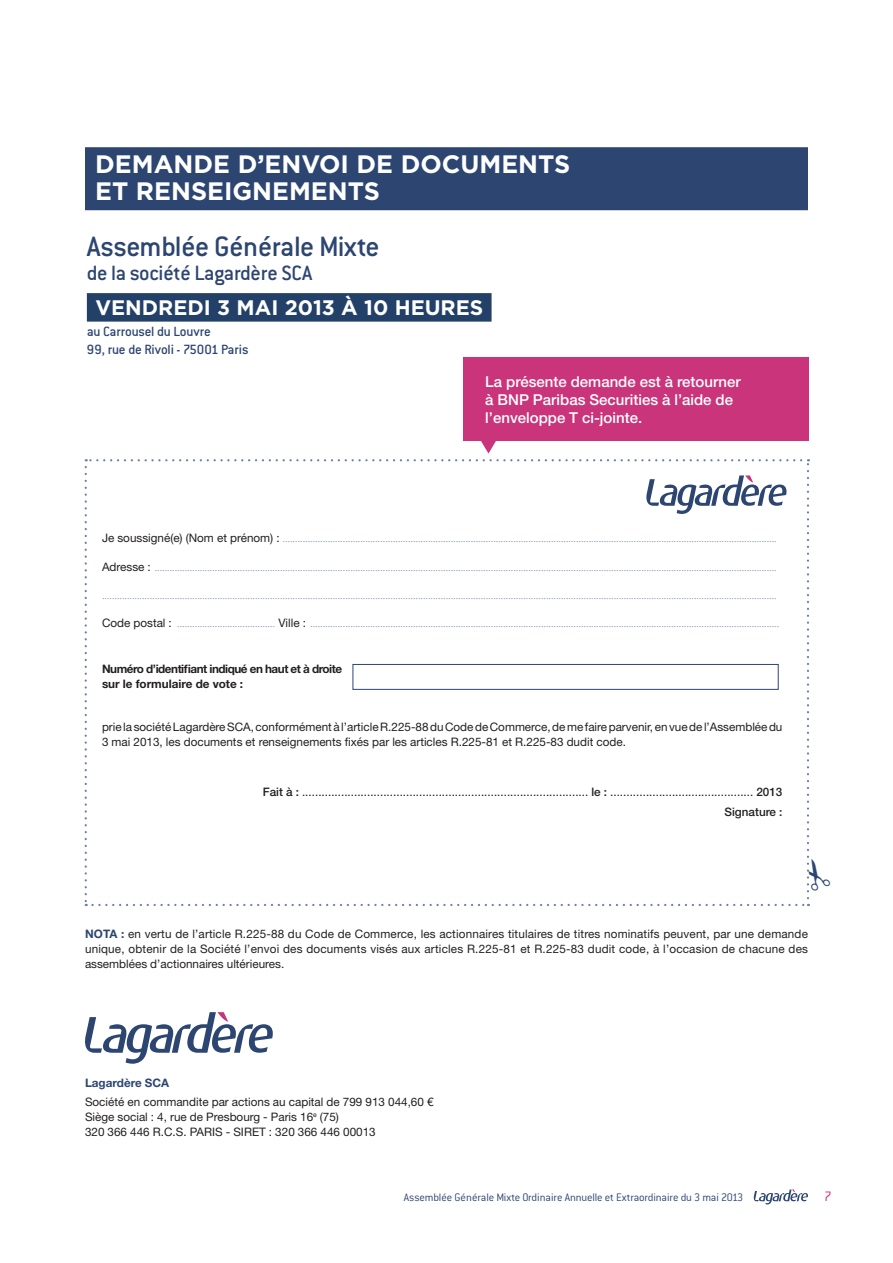
<style>
.page{position:relative;width:893px;height:1263px;background:#fff}
.page>*{position:absolute;margin:0;border:0;box-sizing:border-box;transform-origin:0 0}
.t1{font:500 30.75px "Conduit ITC Std";letter-spacing:-.01em;color:#2c4571}
.t2{font:700 25.2px/27px "Gotham HTF";color:#fff}
.t3{font:500 22.65px "Conduit ITC Std";letter-spacing:-.01em;color:#2c4571}
.t4{font:700 21px "Gotham HTF";color:#fff}
.t5{font:500 15px/18px "Helvetica Neue LT Std";color:#fff}
.t6{font:300 15px "Conduit ITC Std";color:#c9347a}
.t7{font:500 14.7px/17.4px "Conduit ITC Std";letter-spacing:-.01em;color:#2c4571}
.t8{font:300 12px "Conduit ITC Std";color:#8593b5}
.t9{font:300 12px "Conduit ITC Std";color:#2c4571}
.t10{font:11.7px/15px "Helvetica Neue LT Std";color:#231f20}
.t11{font:700 11.7px/15px "Helvetica Neue LT Std";letter-spacing:-.04em;color:#231f20}
.t12{font:700 11.7px "Helvetica Neue LT Std";color:#2c4571}
.s1{font-family:"Helvetica Neue LT Std";font-weight:400;font-size:11.7px;color:#231f20}
.s2{font-weight:500}
.s3{font-weight:700;color:#2c4571}
</style>
<div class="page">
<svg style="left:753px;top:1189px;width:55px;height:15px"></svg>
<div style="left:85px;top:147px;width:723px;height:63px;background:#2c4571"></div>
<div style="left:463px;top:357px;width:345px;height:84px;background:#c9347a"></div>
<svg style="left:481px;top:441px;width:15px;height:12px"></svg>
<div style="left:87px;top:293px;width:404px;height:29px;background:#234168"></div>
<svg style="left:85px;top:1012px;width:188px;height:51px"></svg>
<svg style="left:85px;top:459px;width:725px;height:447px"></svg>
<h2 class="t2" style="left:95px;top:152px;width:477px">DEMANDE D’ENVOI DE DOCUMENTS<br>ET RENSEIGNEMENTS</h2>
<h1 class="t1" style="left:87px;top:233px;width:294px">Assemblée Générale Mixte</h1>
<h3 class="t3" style="left:87px;top:263px;width:227px">de la société Lagardère SCA</h3>
<h3 class="t4" style="left:95px;top:300px;width:389px">VENDREDI 3 MAI 2013 À 10 HEURES</h3>
<p class="t7" style="left:87px;top:324px;width:163px">au Carrousel du Louvre<br>99, rue de Rivoli - 75001 Paris</p>
<p class="t5" style="left:485px;top:374px;width:257px">La présente demande est à retourner à BNP Paribas Securities à l’aide de l’enveloppe T ci-jointe.</p>
<p class="t8" style="left:102px;top:533px;width:676px"><span class="s1">Je soussigné(e) (Nom et prénom) :</span> .....................................................................................................................................................................................................</p>
<p class="t8" style="left:102px;top:562px;width:676px"><span class="s1">Adresse :</span> ........................................................................................................................................................................................................................................................</p>
<p class="t8" style="left:102px;top:590px;width:676px">.............................................................................................................................................................................................................................................................................</p>
<p class="t8" style="left:102px;top:618px;width:679px"><span class="s1">Code postal :</span> ....................................... <span class="s1">Ville :</span> ...........................................................................................................................................................................................</p>
<p class="t11" style="left:102px;top:663px;width:242px">Numéro d’identifiant indiqué en haut et à droite sur le formulaire de vote :</p>
<p class="t10" style="left:102px;top:720px;width:682px">prie la société Lagardère SCA, conformément à l’article R.225-88 du Code de Commerce, de me faire parvenir, en vue de l’Assemblée du<br>3 mai 2013, les documents et renseignements fixés par les articles R.225-81 et R.225-83 dudit code.</p>
<p class="t10" style="left:263px;top:784px;width:521px;line-height:19.2px;text-align:right"><span class="s2">Fait à :</span> ........................................................................................ <span class="s2">le :</span> ............................................ <span class="s2">2013<br>Signature :</span></p>
<p class="t10" style="left:85px;top:927px;width:724px;text-align:justify"><span class="s3">NOTA :</span> en vertu de l’article R.225-88 du Code de Commerce, les actionnaires titulaires de titres nominatifs peuvent, par une demande unique, obtenir de la Société l’envoi des documents visés aux articles R.225-81 et R.225-83 dudit code, à l’occasion de chacune des assemblées d’actionnaires ultérieures.</p>
<p class="t12" style="left:85px;top:1078px;width:86px">Lagardère SCA</p>
<p class="t10" style="left:85px;top:1095px;width:350px">Société en commandite par actions au capital de 799 913 044,60 €<br>Siège social : 4, rue de Presbourg - Paris 16<sup>e</sup> (75)<br>320 366 446 R.C.S. PARIS - SIRET : 320 366 446 00013</p>
<p class="t9" style="left:404px;top:1192px;width:341px">Assemblée Générale Mixte Ordinaire Annuelle et Extraordinaire du 3 mai 2013</p>
<p class="t6" style="left:824px;top:1190px;width:9px">7</p>
</div>
